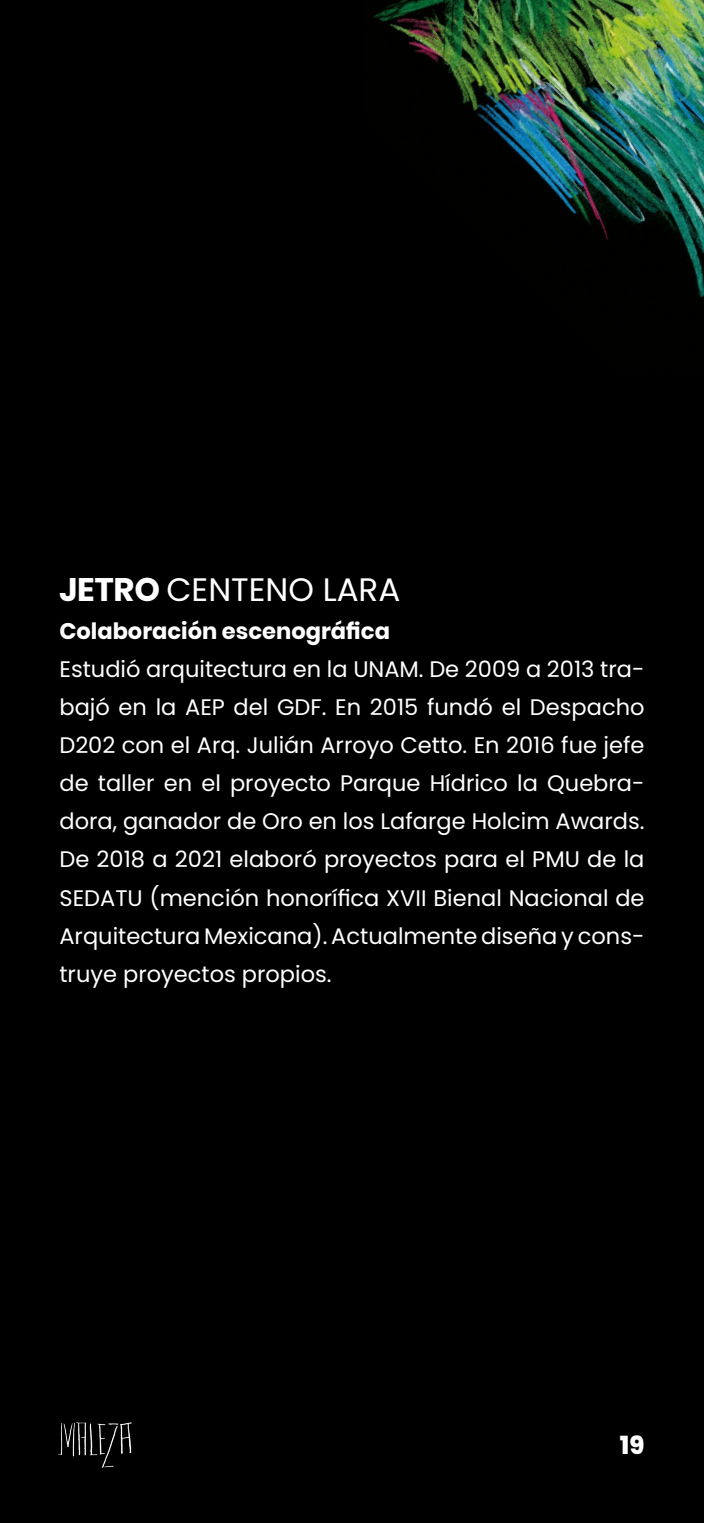
<style>
.page{position:relative;width:704px;height:1523px;background:#fff}
.page>*{position:absolute;margin:0;border:0;box-sizing:border-box;transform-origin:0 0}
.t1{font:32.5px "Poppins";color:#fff}
.t2{font:800 25px "Poppins";color:#fff}
.t3{font:22.5px/38.1px "Poppins";color:#fff;text-align:justify}
.t4{font:700 22.5px "Poppins";color:#fff}
.s1{font-weight:700}
</style>
<div class="page">
<div style="left:0;top:0;width:703px;height:1522px;background:#000"></div>
<img style="left:373px;top:0;width:330px;height:297px">
<img style="left:58px;top:1422px;width:74px;height:46px">
<h1 class="t1" style="left:59px;top:570px;width:342px"><span class="s1">JETRO</span> CENTENO LARA</h1>
<p class="t4" style="left:59px;top:618px;width:332px">Colaboración escenográfica</p>
<p class="t3" style="left:59px;top:650px;width:586px">Estudió arquitectura en la UNAM. De 2009 a 2013 tra&shy;bajó en la AEP del GDF. En 2015 fundó el Despacho D202 con el Arq. Julián Arroyo Cetto. En 2016 fue jefe de taller en el proyecto Parque Hídrico la Quebra&shy;dora, ganador de Oro en los Lafarge Holcim Awards.<br>De 2018 a 2021 elaboró proyectos para el PMU de la SEDATU (mención honorífica XVII Bienal Nacional de Arquitectura Mexicana). Actualmente diseña y cons&shy;truye proyectos propios.</p>
<p class="t2" style="left:619px;top:1430px;width:26px">19</p>
</div>
